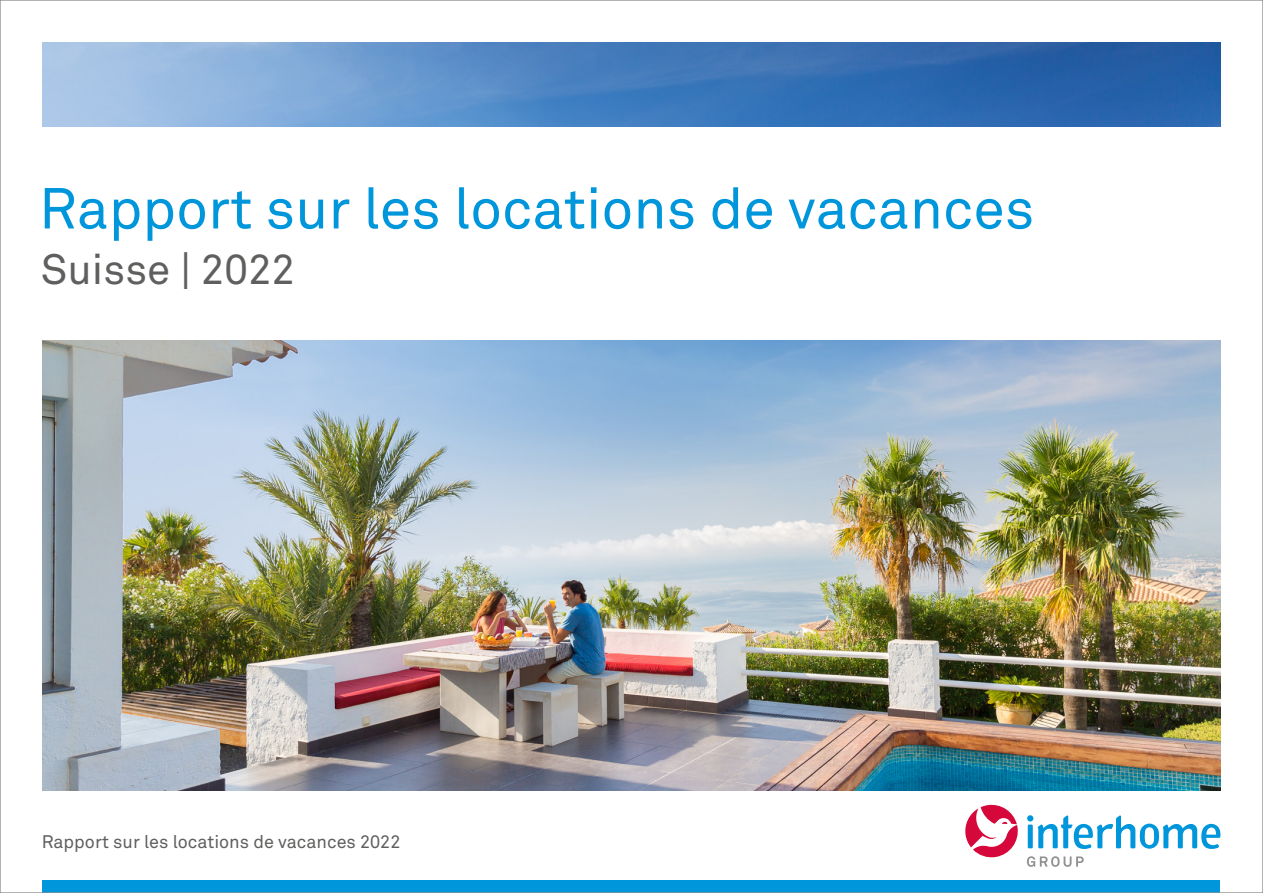
<style>
.page{position:relative;width:1263px;height:893px;background:#fff}
.page>*{position:absolute;margin:0;border:0;box-sizing:border-box;transform-origin:0 0}
.t1{font:57px "Akkurat Pro";color:#0096db}
.t2{font:42px "Akkurat Pro";color:#5f5f5e}
.t3{font:18px "Akkurat Pro";color:#5f5f5e}
</style>
<div class="page">
<div style="left:43px;top:880px;width:1177px;height:13px;background:#0096db"></div>
<svg style="left:965px;top:805px;width:53px;height:53px"></svg>
<svg style="left:1027px;top:815px;width:193px;height:34px"></svg>
<svg style="left:1027px;top:856px;width:57px;height:11px"></svg>
<img style="left:43px;top:340px;width:1177px;height:451px">
<img style="left:43px;top:43px;width:1177px;height:84px">
<h1 class="t1" style="left:39px;top:175px;width:997px">Rapport sur les locations de vacances</h1>
<h2 class="t2" style="left:41px;top:245px;width:256px">Suisse | 2022</h2>
<p class="t3" style="left:42px;top:832px;width:360px">Rapport sur les locations de vacances 2022</p>
</div>
